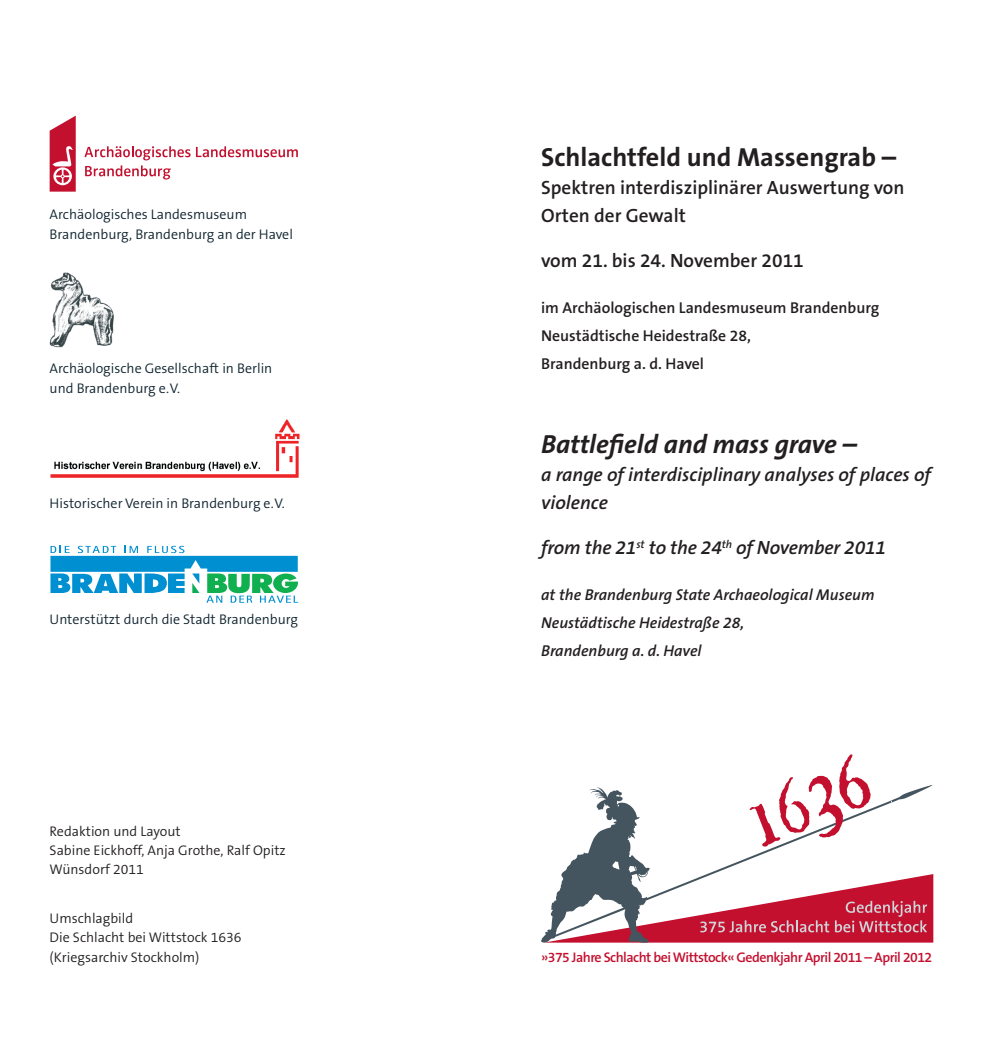
<style>
.page{position:relative;width:983px;height:1042px;background:#fff}
.page>*{position:absolute;margin:0;border:0;box-sizing:border-box;transform-origin:0 0}
.t1{font:700 26.25px "The Sans B7";color:#231f20}
.t2{font:italic 700 26.25px "The Sans B7";color:#231f20}
.t3{font:italic 600 19.25px/28px "The Sans B6";color:#231f20}
.t4{font:600 19.25px/28px "The Sans B6";color:#231f20}
.t5{font:italic 600 15.75px/28px "The Sans B6";color:#231f20}
.t6{font:600 15.75px/28px "The Sans B6";color:#231f20}
.t7{font:300 14px/19.2px "The Sans B4";color:#112530}
.t8{font:300 14px/19.2px "The Sans B4";color:#231f20}
.t9{font:600 14px "The Sans B6";letter-spacing:-.04em;color:#c3102f}
</style>
<div class="page">
<img style="left:50px;top:419px;width:250px;height:58px">
<img style="left:49px;top:272px;width:65px;height:75px">
<svg style="left:50px;top:546px;width:248px;height:57px"></svg>
<svg style="left:50px;top:116px;width:26px;height:76px"></svg>
<svg style="left:196px;top:146px;width:102px;height:11px"></svg>
<svg style="left:84px;top:146px;width:106px;height:34px"></svg>
<svg style="left:541px;top:785px;width:390px;height:157px"></svg>
<svg style="left:544px;top:874px;width:389px;height:68px"></svg>
<svg style="left:748px;top:754px;width:122px;height:93px"></svg>
<p class="t7" style="left:50px;top:206px;width:245px">Archäologisches Landesmuseum<br>Brandenburg, Brandenburg an der Havel</p>
<p class="t7" style="left:50px;top:360px;width:224px">Archäologische Gesellschaft in Berlin und Brandenburg e.V.</p>
<p class="t7" style="left:50px;top:494px;width:237px">Historischer Verein in Brandenburg e.V.</p>
<p class="t7" style="left:50px;top:610px;width:250px">Unterstützt durch die Stadt Brandenburg</p>
<p class="t8" style="left:50px;top:822px;width:237px">Redaktion und Layout<br>Sabine Eickhoff, Anja Grothe, Ralf Opitz<br>Wünsdorf 2011</p>
<p class="t8" style="left:50px;top:909px;width:193px">Umschlagbild<br>Die Schlacht bei Wittstock 1636 (Kriegsarchiv Stockholm)</p>
<p class="t1" style="left:541px;top:143px;width:356px">Schlachtfeld und Massengrab –</p>
<p class="t4" style="left:541px;top:174px;width:365px">Spektren interdisziplinärer Auswertung von<br>Orten der Gewalt</p>
<p class="t4" style="left:541px;top:247px;width:264px">vom 21. bis 24. November 2011</p>
<p class="t6" style="left:541px;top:294px;width:340px">im Archäologischen Landesmuseum Brandenburg<br>Neustädtische Heidestraße 28,<br>Brandenburg a. d. Havel</p>
<p class="t2" style="left:541px;top:430px;width:317px">Battlefield and mass grave –</p>
<p class="t3" style="left:541px;top:461px;width:391px">a range of interdisciplinary analyses of places of violence</p>
<p class="t3" style="left:541px;top:534px;width:346px">from the 21<sup>st</sup> to the 24<sup>th</sup> of November 2011</p>
<p class="t5" style="left:541px;top:581px;width:335px">at the Brandenburg State Archaeological Museum<br>Neustädtische Heidestraße 28,<br>Brandenburg a. d. Havel</p>
<p class="t9" style="left:541px;top:950px;width:392px">»375 Jahre Schlacht bei Wittstock« Gedenkjahr April 2011 – April 2012</p>
</div>
